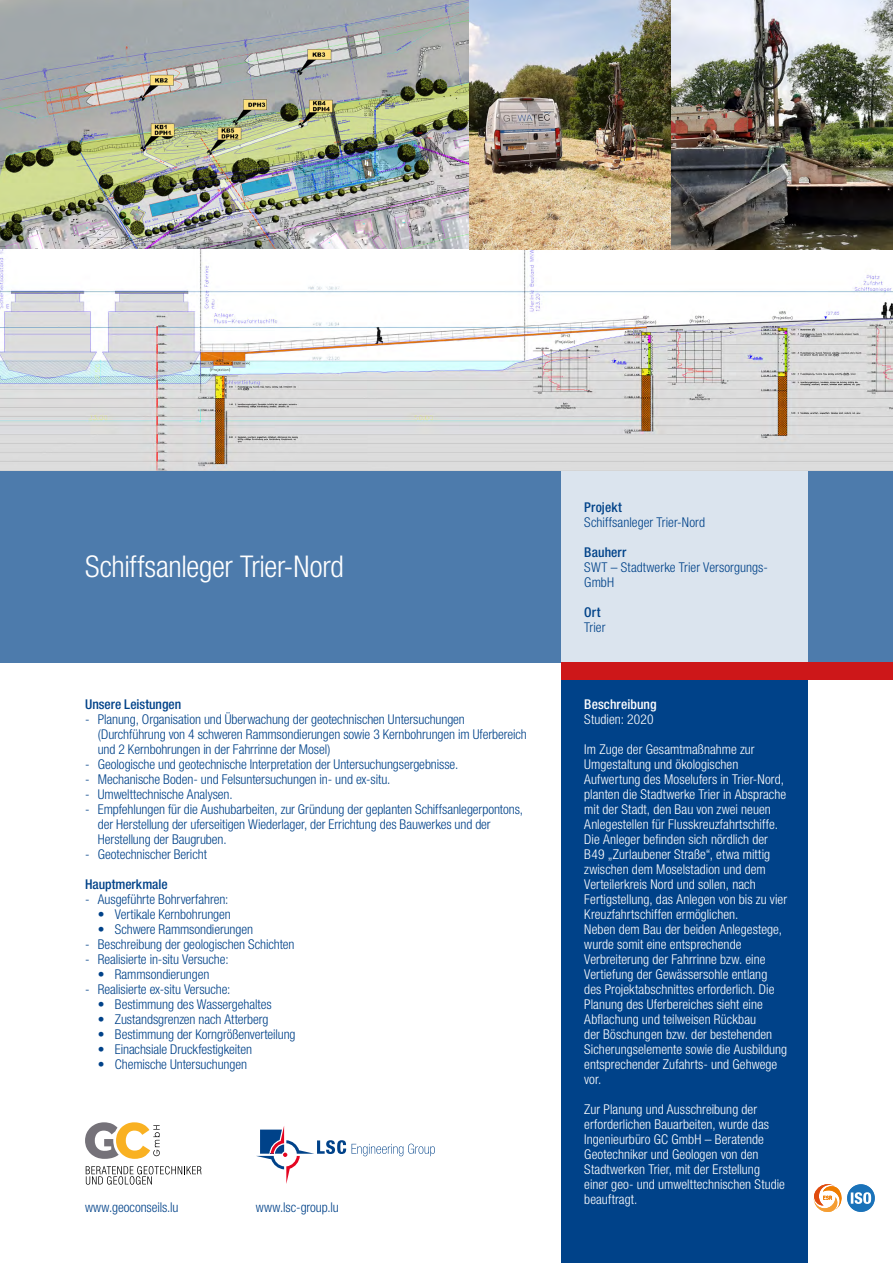
<style>
.page{position:relative;width:893px;height:1263px;background:#fff}
.page>*{position:absolute;margin:0;border:0;box-sizing:border-box;transform-origin:0 0}
.t1{font:300 condensed 30px "Helvetica Neue LT Pro";letter-spacing:-.01em;color:#fff}
.t2{font:300 condensed 13.5px/15px "Helvetica Neue LT Pro";letter-spacing:-.005em;color:#004289}
.t3{font:300 condensed 13.5px/15px "Helvetica Neue LT Pro";letter-spacing:.005em;color:#fff}
.t4{font:500 condensed 13.5px "Helvetica Neue LT Pro";letter-spacing:.005em;color:#004289}
.t5{font:500 condensed 13.5px "Helvetica Neue LT Pro";letter-spacing:.005em;color:#fff}
</style>
<div class="page">
<svg style="left:86px;top:1166px;width:116px;height:19px"></svg>
<svg style="left:85px;top:1122px;width:75px;height:37px"></svg>
<svg style="left:256px;top:1126px;width:90px;height:58px"></svg>
<svg style="left:352px;top:1144px;width:83px;height:12px"></svg>
<div style="left:561px;top:731px;width:247px;height:532px;background:#004289"></div>
<svg style="left:814px;top:1184px;width:28px;height:28px"></svg>
<div style="left:847px;top:1184px;width:28px;height:28px;background:#1a72b9;border-radius:50%"></div>
<svg style="left:851px;top:1192px;width:20px;height:12px"></svg>
<div style="left:561px;top:679px;width:247px;height:545px;background:#004289"></div>
<div style="left:0;top:471px;width:893px;height:191px;background:#4d7bac"></div>
<div style="left:561px;top:471px;width:247px;height:191px;background:#dbe4ee"></div>
<div style="left:561px;top:662px;width:332px;height:17px;background:#cd1719"></div>
<img style="left:0;top:0;width:893px;height:471px">
<p class="t1" style="left:85px;top:549px;width:260px">Schiffsanleger Trier-Nord</p>
<p class="t4" style="left:85px;top:696px;width:98px">Unsere Leistungen</p>
<p class="t2" style="left:98px;top:712px;width:431px;text-indent:-13px">- Planung, Organisation und Überwachung der geotechnischen Untersuchungen (Durchführung von 4 schweren Rammsondierungen sowie 3 Kernbohrungen im Uferbereich und 2 Kernbohrungen in der Fahrrinne der Mosel)</p>
<p class="t2" style="left:85px;top:757px;width:375px">- Geologische und geotechnische Interpretation der Untersuchungsergebnisse.</p>
<p class="t2" style="left:85px;top:772px;width:307px">- Mechanische Boden- und Felsuntersuchungen in- und ex-situ.</p>
<p class="t2" style="left:85px;top:787px;width:149px">- Umwelttechnische Analysen.</p>
<p class="t2" style="left:98px;top:802px;width:427px;text-indent:-13px">- Empfehlungen für die Aushubarbeiten, zur Gründung der geplanten Schiffsanlegerpontons, der Herstellung der uferseitigen Wiederlager, der Errichtung des Bauwerkes und der<br>Herstellung der Baugruben.</p>
<p class="t2" style="left:85px;top:847px;width:123px">- Geotechnischer Bericht</p>
<p class="t4" style="left:85px;top:876px;width:84px">Hauptmerkmale</p>
<p class="t2" style="left:85px;top:892px;width:145px">- Ausgeführte Bohrverfahren:</p>
<p class="t2" style="left:98px;top:907px;width:134px">• Vertikale Kernbohrungen</p>
<p class="t2" style="left:98px;top:922px;width:157px">• Schwere Rammsondierungen</p>
<p class="t2" style="left:85px;top:937px;width:211px">- Beschreibung der geologischen Schichten</p>
<p class="t2" style="left:85px;top:952px;width:145px">- Realisierte in-situ Versuche:</p>
<p class="t2" style="left:98px;top:967px;width:113px">• Rammsondierungen</p>
<p class="t2" style="left:85px;top:982px;width:147px">- Realisierte ex-situ Versuche:</p>
<p class="t2" style="left:98px;top:997px;width:175px">• Bestimmung des Wassergehaltes</p>
<p class="t2" style="left:98px;top:1012px;width:172px">• Zustandsgrenzen nach Atterberg</p>
<p class="t2" style="left:98px;top:1027px;width:199px">• Bestimmung der Korngrößenverteilung</p>
<p class="t2" style="left:98px;top:1042px;width:156px">• Einachsiale Druckfestigkeiten</p>
<p class="t2" style="left:98px;top:1057px;width:151px">• Chemische Untersuchungen</p>
<p class="t2" style="left:85px;top:1199px;width:95px">www.geoconseils.lu</p>
<p class="t2" style="left:256px;top:1199px;width:84px">www.lsc-group.lu</p>
<p class="t4" style="left:584px;top:499px;width:39px">Projekt</p>
<p class="t2" style="left:584px;top:515px;width:122px">Schiffsanleger Trier-Nord</p>
<p class="t4" style="left:584px;top:544px;width:44px">Bauherr</p>
<p class="t2" style="left:584px;top:560px;width:185px">SWT – Stadtwerke Trier Versorgungs-<br>GmbH</p>
<p class="t4" style="left:584px;top:604px;width:18px">Ort</p>
<p class="t2" style="left:584px;top:620px;width:23px">Trier</p>
<p class="t5" style="left:584px;top:696px;width:74px">Beschreibung</p>
<p class="t3" style="left:584px;top:712px;width:71px">Studien: 2020</p>
<p class="t3" style="left:584px;top:742px;width:204px">Im Zuge der Gesamtmaßnahme zur Umgestaltung und ökologischen Aufwertung des Moselufers in Trier-Nord, planten die Stadtwerke Trier in Absprache mit der Stadt, den Bau von zwei neuen Anlegestellen für Flusskreuzfahrtschiffe.<br>Die Anleger befinden sich nördlich der B49 „Zurlaubener Straße“, etwa mittig zwischen dem Moselstadion und dem Verteilerkreis Nord und sollen, nach Fertigstellung, das Anlegen von bis zu vier Kreuzfahrtschiffen ermöglichen.</p>
<p class="t3" style="left:584px;top:922px;width:204px">Neben dem Bau der beiden Anlegestege, wurde somit eine entsprechende Verbreiterung der Fahrrinne bzw. eine Vertiefung der Gewässersohle entlang des Projektabschnittes erforderlich. Die Planung des Uferbereiches sieht eine Abflachung und teilweisen Rückbau<br>der Böschungen bzw. der bestehenden Sicherungselemente sowie die Ausbildung entsprechender Zufahrts- und Gehwege vor.</p>
<p class="t3" style="left:584px;top:1102px;width:202px">Zur Planung und Ausschreibung der erforderlichen Bauarbeiten, wurde das Ingenieurbüro GC GmbH – Beratende Geotechniker und Geologen von den Stadtwerken Trier, mit der Erstellung einer geo- und umwelttechnischen Studie beauftragt.</p>
</div>
